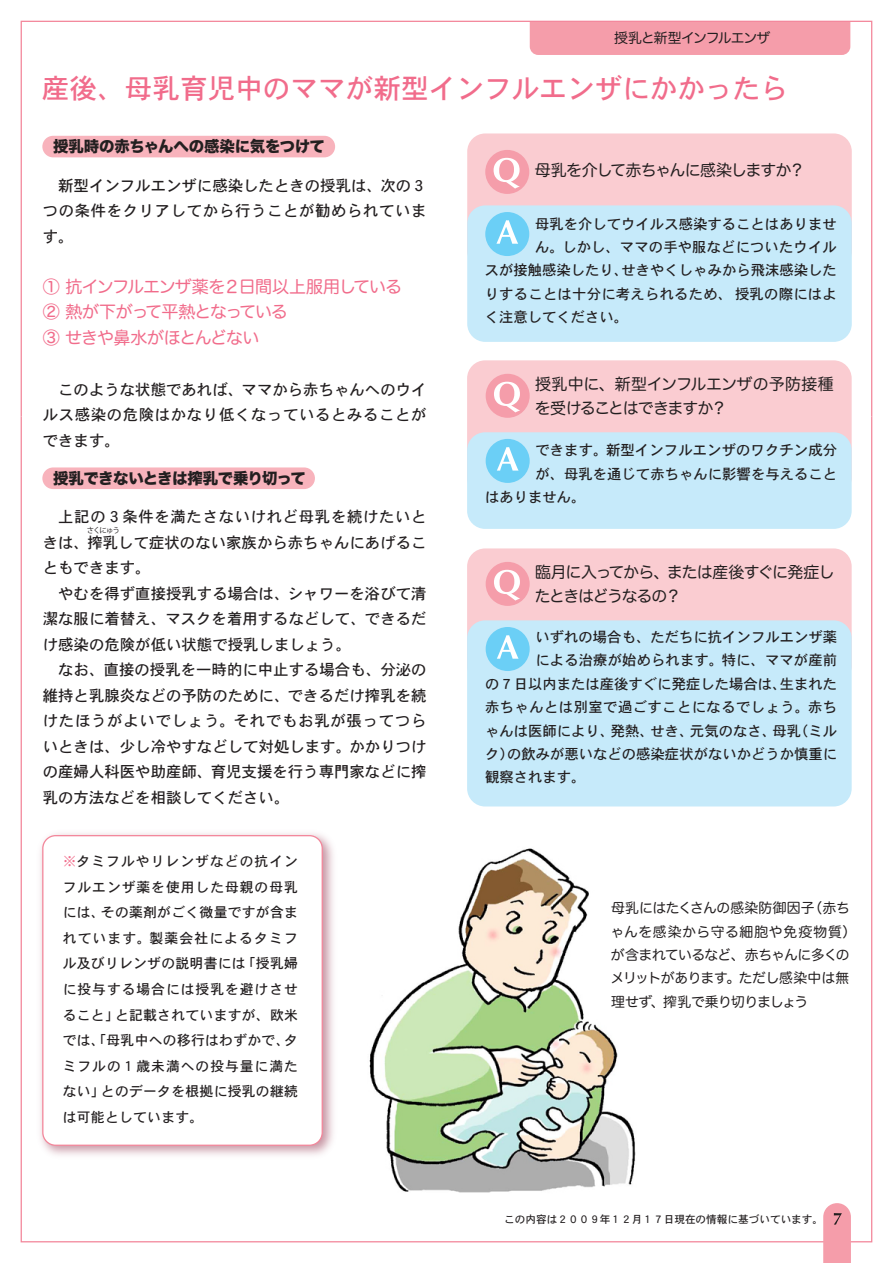
<style>
.page{position:relative;width:893px;height:1263px;background:#fff}
.page>*{position:absolute;margin:0;border:0;box-sizing:border-box;transform-origin:0 0}
.t1{font:27.6px "Osaka";color:#f16c8b}
.t2{font:16.95px/25.5px "Hira Maru Pro W4";letter-spacing:-.055em;color:#f16c8b}
.t3{font:15.9px/23.4px "Hira Maru Pro W4";letter-spacing:-.055em;color:#231f20}
.t4{font:15.9px/23.4px "Hira Maru Pro W4";letter-spacing:-.03em;color:#231f20}
.t5{font:15.45px/25.5px "Osaka";color:#231f20;text-align:justify}
.t6{font:15.45px "Hira Kaku Std N W8";letter-spacing:-.025em;color:#231f20}
.t7{font:14.4px "Osaka";color:#231f20}
.t8{font:14.4px "Osaka";letter-spacing:.03em;color:#231f20}
.t9{font:13.8px/25.5px "Osaka";letter-spacing:.02em;color:#231f20;text-align:justify}
.t10{font:13.8px/23.4px "Hira Maru Pro W4";letter-spacing:-.025em;color:#231f20}
.t11{font:13.8px "Hira Maru Pro W4";letter-spacing:-.065em;color:#231f20}
.t12{font:10.65px "Osaka";color:#231f20}
.t13{font:7.5px "Koz Go Pro";letter-spacing:-.145em;color:#231f20}
.s1{color:#f16c8b}
</style>
<div class="page">
<div style="left:530px;top:23px;width:320px;height:32px;background:#f59daa"></div>
<svg style="left:823px;top:1203px;width:28px;height:60px;background:#f1a0ac"></svg>
<div style="left:467px;top:133px;width:385px;height:136px;background:#faccd1;border-radius:18px"></div>
<div style="left:467px;top:205px;width:385px;height:137px;background:#c6eafa;border-radius:18px"></div>
<div style="left:467px;top:360px;width:385px;height:136px;background:#faccd1;border-radius:18px"></div>
<div style="left:467px;top:432px;width:385px;height:97px;background:#c6eafa;border-radius:18px"></div>
<div style="left:485px;top:150px;width:44px;height:44px;background:#f59daa;border-radius:50%"></div>
<svg style="left:494px;top:158px;width:26px;height:31px"></svg>
<div style="left:485px;top:212px;width:44px;height:44px;background:#6bcff6;border-radius:50%"></div>
<svg style="left:496px;top:220px;width:22px;height:24px"></svg>
<div style="left:486px;top:374px;width:44px;height:44px;background:#f59daa;border-radius:50%"></div>
<svg style="left:494px;top:382px;width:26px;height:30px"></svg>
<div style="left:486px;top:439px;width:44px;height:44px;background:#6bcff6;border-radius:50%"></div>
<svg style="left:497px;top:447px;width:22px;height:24px"></svg>
<div style="left:467px;top:548px;width:385px;height:136px;background:#faccd1;border-radius:18px"></div>
<div style="left:467px;top:620px;width:385px;height:186px;background:#c6eafa;border-radius:18px"></div>
<div style="left:486px;top:562px;width:44px;height:44px;background:#f59daa;border-radius:50%"></div>
<svg style="left:494px;top:570px;width:26px;height:30px"></svg>
<div style="left:486px;top:627px;width:44px;height:44px;background:#6bcff6;border-radius:50%"></div>
<svg style="left:497px;top:635px;width:22px;height:24px"></svg>
<img style="left:369px;top:848px;width:267px;height:345px">
<div style="left:42px;top:136px;width:293px;height:21px;background:#f8b3bc;border-radius:11px"></div>
<div style="left:42px;top:467px;width:273px;height:22px;background:#f8b3bc;border-radius:11px"></div>
<img style="left:40px;top:833px;width:294px;height:323px">
<div style="left:43px;top:836px;width:279px;height:309px;background:#fff;border-radius:13px"></div>
<div style="left:42px;top:835px;width:281px;height:311px;border:1px solid #f3869a;border-radius:13px"></div>
<p class="t11" style="left:614px;top:26px;width:158px">授乳と新型インフルエンザ</p>
<p class="t1" style="left:42px;top:70px;width:748px">産後、母乳育児中のママが新型インフルエンザにかかったら</p>
<p class="t6" style="left:53px;top:138px;width:273px">授乳時の赤ちゃんへの感染に気をつけて</p>
<p class="t5" style="left:43px;top:172px;width:385px">　新型インフルエンザに感染したときの授乳は、次の３つの条件をクリアしてから行うことが勧められています。</p>
<p class="t2" style="left:43px;top:272px;width:361px">① 抗インフルエンザ薬を２日間以上服用している<br>② 熱が下がって平熱となっている<br>③ せきや鼻水がほとんどない</p>
<p class="t5" style="left:43px;top:376px;width:385px">　このような状態であれば、ママから赤ちゃんへのウイルス感染の危険はかなり低くなっているとみることができます。</p>
<p class="t6" style="left:53px;top:470px;width:254px">授乳できないときは搾乳で乗り切って</p>
<p class="t5" style="left:43px;top:504px;width:385px;text-align:left">　上記の３条件を満たさないけれど母乳を続けたいときは、搾乳して症状のない家族から赤ちゃんにあげることもできます。<br>　やむを得ず直接授乳する場合は、シャワーを浴びて清潔な服に着替え、マスクを着用するなどして、できるだけ感染の危険が低い状態で授乳しましょう。<br>　なお、直接の授乳を一時的に中止する場合も、分泌の維持と乳腺炎などの予防のために、できるだけ搾乳を続けたほうがよいでしょう。それでもお乳が張ってつらいときは、少し冷やすなどして対処します。かかりつけの産婦人科医や助産師、育児支援を行う専門家などに搾乳の方法などを相談してください。</p>
<p class="t3" style="left:535px;top:157px;width:272px">母乳を介して赤ちゃんに感染しますか？</p>
<p class="t7" style="left:535px;top:214px;width:303px">母乳を介してウイルス感染することはありませ</p>
<p class="t7" style="left:535px;top:238px;width:303px">ん。しかし、ママの手や服などについたウイル</p>
<p class="t7" style="left:485px;top:261px;width:354px">スが接触感染したり、せきやくしゃみから飛沫感染した</p>
<p class="t7" style="left:485px;top:284px;width:354px">りすることは十分に考えられるため、授乳の際にはよ</p>
<p class="t7" style="left:485px;top:308px;width:145px">く注意してください。</p>
<p class="t4" style="left:535px;top:372px;width:300px">授乳中に、新型インフルエンザの予防接種を受けることはできますか？</p>
<p class="t7" style="left:535px;top:441px;width:303px">できます。新型インフルエンザのワクチン成分</p>
<p class="t7" style="left:535px;top:464px;width:303px">が、母乳を通じて赤ちゃんに影響を与えること</p>
<p class="t7" style="left:485px;top:488px;width:102px">はありません。</p>
<p class="t13" style="left:87px;top:525px;width:35px">さくにゅう</p>
<p class="t3" style="left:535px;top:560px;width:301px">臨月に入ってから、または産後すぐに発症したときはどうなるの？</p>
<p class="t7" style="left:535px;top:628px;width:303px">いずれの場合も、ただちに抗インフルエンザ薬</p>
<p class="t7" style="left:535px;top:651px;width:303px">による治療が始められます。特に、ママが産前</p>
<p class="t7" style="left:485px;top:674px;width:354px">の７日以内または産後すぐに発症した場合は、生まれた</p>
<p class="t8" style="left:485px;top:698px;width:354px">赤ちゃんとは別室で過ごすことになるでしょう。赤ち</p>
<p class="t7" style="left:485px;top:721px;width:354px">ゃんは医師により、発熱、せき、元気のなさ、母乳（ミル</p>
<p class="t7" style="left:485px;top:744px;width:354px">ク）の飲みが悪いなどの感染症状がないかどうか慎重に</p>
<p class="t7" style="left:485px;top:768px;width:102px">観察されます。</p>
<p class="t9" style="left:63px;top:848px;width:237px"><span class="s1">※</span>タミフルやリレンザなどの抗インフルエンザ薬を使用した母親の母乳には、その薬剤がごく微量ですが含まれています。製薬会社によるタミフル及びリレンザの説明書には「授乳婦に投与する場合には授乳を避けさせること」と記載されていますが、欧米では、「母乳中への移行はわずかで、タミフルの１歳未満への投与量に満たない」とのデータを根拠に授乳の継続は可能としています。</p>
<p class="t10" style="left:610px;top:895px;width:247px">母乳にはたくさんの感染防御因子（赤ちゃんを感染から守る細胞や免疫物質）が含まれているなど、赤ちゃんに多くのメリットがあります。ただし感染中は無理せず、搾乳で乗り切りましょう</p>
<p class="t12" style="left:504px;top:1212px;width:320px">この内容は２００９年１２月１７日現在の情報に基づいています。</p>
</div>
